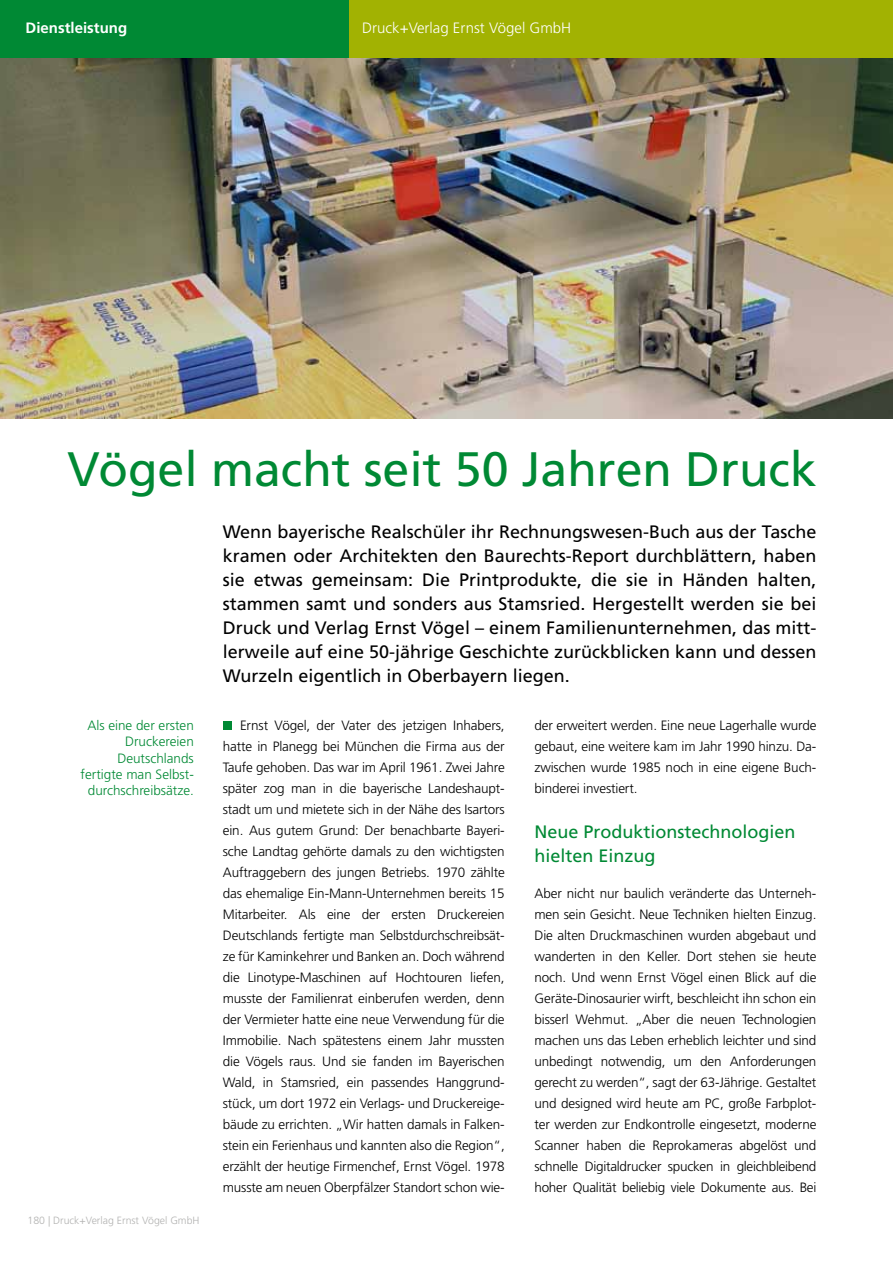
<style>
.page{position:relative;width:893px;height:1263px;background:#fff}
.page>*{position:absolute;margin:0;border:0;box-sizing:border-box;transform-origin:0 0}
.t1{font:48.3px "Frutiger LT Std";color:#008934}
.t2{font:18px/24px "Frutiger LT Std";color:#000;text-align:justify}
.t3{font:18px/24px "Frutiger LT Std";color:#008934}
.t4{font:300 15px "Frutiger LT Std";color:#fff}
.t5{font:700 15px "Frutiger LT Std";color:#fff}
.t6{font:300 13.5px/21px "Frutiger LT Std";letter-spacing:-.01em;color:#000;text-align:justify}
.t7{font:300 13.5px/16.2px "Frutiger LT Std";color:#008934;text-align:right}
.t8{font:300 10.5px "Frutiger LT Std";color:#b2b2b1}
</style>
<div class="page">
<div style="left:223px;top:721px;width:9px;height:9px;background:#008934"></div>
<img style="left:0;top:57px;width:893px;height:361px">
<div style="left:0;top:0;width:350px;height:57px;background:#008934"></div>
<div style="left:350px;top:0;width:543px;height:57px;background:#a2b202"></div>
<p class="t5" style="left:26px;top:18px;width:103px">Dienstleistung</p>
<p class="t4" style="left:362px;top:19px;width:210px">Druck+Verlag Ernst Vögel GmbH</p>
<h1 class="t1" style="left:68px;top:441px;width:751px">Vögel macht seit 50 Jahren Druck</h1>
<p class="t7" style="left:81px;top:718px;width:115px">Als eine der ersten<br>Druckereien<br>Deutschlands fertigte man Selbst&shy;durchschreibsätze.</p>
<p class="t8" style="left:28px;top:1214px;width:173px">180 | Druck+Verlag Ernst Vögel GmbH</p>
<p class="t2" style="left:223px;top:520px;width:595px">Wenn bayerische Realschüler ihr Rechnungswesen-Buch aus der Tasche kramen oder Architekten den Baurechts-Report durchblättern, haben sie etwas gemeinsam: Die Printprodukte, die sie in Händen halten, stammen samt und sonders aus Stamsried. Hergestellt werden sie bei Druck und Verlag Ernst Vögel – einem Familienunternehmen, das mitt&shy;lerweile auf eine 50-jährige Geschichte zurückblicken kann und dessen Wurzeln eigentlich in Oberbayern liegen.</p>
<p class="t6" style="left:223px;top:715px;width:283px;text-indent:17px">Ernst Vögel, der Vater des jetzigen Inhabers, hatte in Planegg bei München die Firma aus der Taufe gehoben. Das war im April 1961. Zwei Jahre später zog man in die bayerische Landeshaupt&shy;stadt um und mietete sich in der Nähe des Isartors ein. Aus gutem Grund: Der benachbarte Bayeri&shy;sche Landtag gehörte damals zu den wichtigsten Auftraggebern des jungen Betriebs. 1970 zählte das ehemalige Ein-Mann-Unternehmen bereits 15<br>Mitarbeiter. Als eine der ersten Druckereien Deutschlands fertigte man Selbstdurchschreibsät&shy;ze für Kaminkehrer und Banken an. Doch während die Linotype-Maschinen auf Hochtouren liefen, musste der Familienrat einberufen werden, denn der Vermieter hatte eine neue Verwendung für die Immobilie. Nach spätestens einem Jahr mussten die Vögels raus. Und sie fanden im Bayerischen Wald, in Stamsried, ein passendes Hanggrund&shy;stück, um dort 1972 ein Verlags- und Druckereige&shy;bäude zu errichten. „Wir hatten damals in Falken&shy;stein ein Ferienhaus und kannten also die Region“, erzählt der heutige Firmenchef, Ernst Vögel. 1978 musste am neuen Oberpfälzer Standort schon wie-</p>
<p class="t6" style="left:534px;top:715px;width:283px">der erweitert werden. Eine neue Lagerhalle wurde gebaut, eine weitere kam im Jahr 1990 hinzu. Da&shy;zwischen wurde 1985 noch in eine eigene Buch&shy;binderei investiert.</p>
<h2 class="t3" style="left:534px;top:820px;width:263px">Neue Produktionstechnologien hielten Einzug</h2>
<p class="t6" style="left:534px;top:883px;width:283px">Aber nicht nur baulich veränderte das Unterneh&shy;men sein Gesicht. Neue Techniken hielten Einzug.<br>Die alten Druckmaschinen wurden abgebaut und wanderten in den Keller. Dort stehen sie heute noch. Und wenn Ernst Vögel einen Blick auf die Geräte-Dinosaurier wirft, beschleicht ihn schon ein bisserl Wehmut. „Aber die neuen Technologien machen uns das Leben erheblich leichter und sind unbedingt notwendig, um den Anforderungen gerecht zu werden“, sagt der 63-Jährige. Gestaltet und designed wird heute am PC, große Farbplot&shy;ter werden zur Endkontrolle eingesetzt, moderne Scanner haben die Reprokameras abgelöst und schnelle Digitaldrucker spucken in gleichbleibend hoher Qualität beliebig viele Dokumente aus. Bei</p>
</div>
